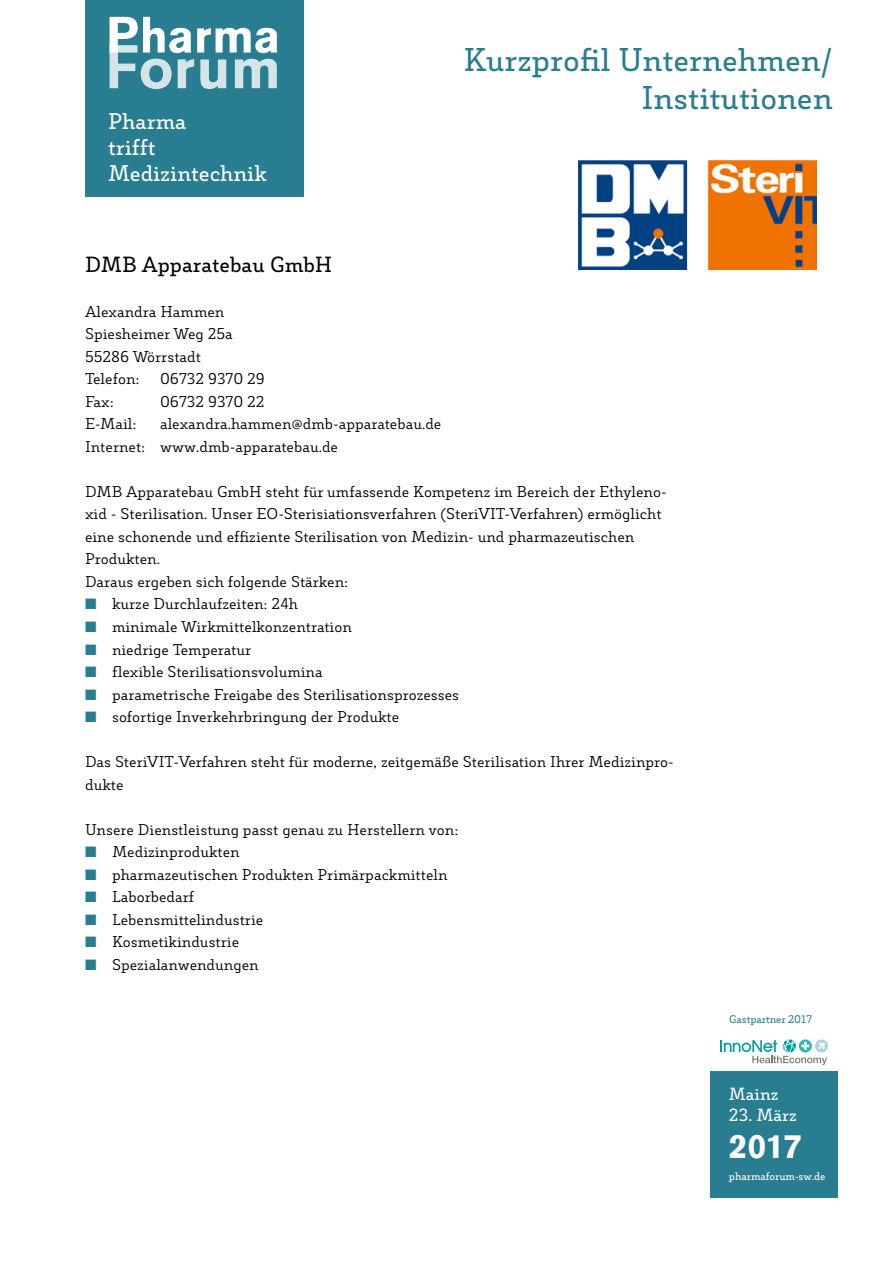
<style>
.page{position:relative;width:893px;height:1263px;background:#fff}
.page>*{position:absolute;margin:0;border:0;box-sizing:border-box;transform-origin:0 0}
.t1{font:900 33px "Akzidenz Grotesk";color:#fff}
.t2{font:600 31.5px/37.8px "Decour";color:#287d90;text-align:right}
.t3{font:600 21.75px/26.1px "Decour";color:#fff}
.t4{font:600 21px "Decour";color:#000}
.t5{font:600 16.95px "Decour";color:#fff}
.t6{font:15px/22.5px "Decour";color:#000}
.t7{font:600 10.65px "Decour";letter-spacing:-.01em;color:#fff}
.t8{font:600 10.65px "Decour";letter-spacing:-.01em;color:#287d90}
.s1{color:#287d90}
</style>
<div class="page">
<div style="left:85px;top:0;width:218px;height:198px;background:#287d90"></div>
<svg style="left:110px;top:17px;width:168px;height:72px"></svg>
<div style="left:710px;top:1071px;width:128px;height:127px;background:#287d90"></div>
<svg style="left:720px;top:1039px;width:108px;height:26px"></svg>
<img style="left:578px;top:160px;width:238px;height:109px">
<h3 class="t3" style="left:108px;top:108px;width:160px">Pharma<br>trifft<br>Medizintechnik</h3>
<h3 class="t4" style="left:85px;top:251px;width:249px">DMB Apparatebau GmbH</h3>
<p class="t6" style="left:85px;top:300px;width:149px">Alexandra Hammen<br>Spiesheimer Weg 25a<br>55286 Wörrstadt<br>Telefon:</p>
<p class="t6" style="left:160px;top:368px;width:106px">06732 9370 29</p>
<h2 class="t2" style="left:464px;top:41px;width:371px">Kurzprofil Unternehmen/<br>Institutionen</h2>
<p class="t6" style="left:85px;top:390px;width:30px">Fax:</p>
<p class="t6" style="left:160px;top:390px;width:106px">06732 9370 22</p>
<p class="t6" style="left:85px;top:413px;width:53px">E-Mail:</p>
<p class="t6" style="left:85px;top:413px;width:358px;text-indent:75px">alexandra.hammen@dmb-apparatebau.de<br>Internet: www.dmb-apparatebau.de</p>
<p class="t6" style="left:85px;top:480px;width:583px">DMB Apparatebau GmbH steht für umfassende Kompetenz im Bereich der Ethyleno&shy;xid - Sterilisation. Unser EO-Sterisiationsverfahren (SteriVIT-Verfahren) ermöglicht eine schonende und effiziente Sterilisation von Medizin- und pharmazeutischen Produkten.<br>Daraus ergeben sich folgende Stärken:</p>
<p class="t6" style="left:85px;top:593px;width:214px"><span class="s1">■</span> kurze Durchlaufzeiten: 24h</p>
<p class="t6" style="left:85px;top:615px;width:268px"><span class="s1">■</span> minimale Wirkmittelkonzentration</p>
<p class="t6" style="left:85px;top:638px;width:168px"><span class="s1">■</span> niedrige Temperatur</p>
<p class="t6" style="left:85px;top:660px;width:239px"><span class="s1">■</span> flexible Sterilisationsvolumina</p>
<p class="t6" style="left:85px;top:683px;width:376px"><span class="s1">■</span> parametrische Freigabe des Sterilisationsprozesses</p>
<p class="t6" style="left:85px;top:705px;width:316px"><span class="s1">■</span> sofortige Inverkehrbringung der Produkte</p>
<p class="t6" style="left:85px;top:750px;width:590px">Das SteriVIT-Verfahren steht für moderne, zeitgemäße Sterilisation Ihrer Medizinpro&shy;dukte</p>
<p class="t6" style="left:85px;top:818px;width:375px">Unsere Dienstleistung passt genau zu Herstellern von:</p>
<p class="t6" style="left:85px;top:840px;width:156px"><span class="s1">■</span> Medizinprodukten</p>
<p class="t6" style="left:85px;top:863px;width:364px"><span class="s1">■</span> pharmazeutischen Produkten Primärpackmitteln</p>
<p class="t6" style="left:85px;top:885px;width:111px"><span class="s1">■</span> Laborbedarf</p>
<p class="t6" style="left:85px;top:908px;width:180px"><span class="s1">■</span> Lebensmittelindustrie</p>
<p class="t6" style="left:85px;top:930px;width:156px"><span class="s1">■</span> Kosmetikindustrie</p>
<p class="t6" style="left:85px;top:953px;width:175px"><span class="s1">■</span> Spezialanwendungen</p>
<p class="t8" style="left:729px;top:1012px;width:84px">Gastpartner 2017</p>
<p class="t5" style="left:729px;top:1084px;width:51px">Mainz</p>
<p class="t5" style="left:729px;top:1105px;width:69px">23. März</p>
<h1 class="t1" style="left:729px;top:1124px;width:74px">2017</h1>
<p class="t7" style="left:729px;top:1169px;width:98px">pharmaforum-sw.de</p>
</div>
